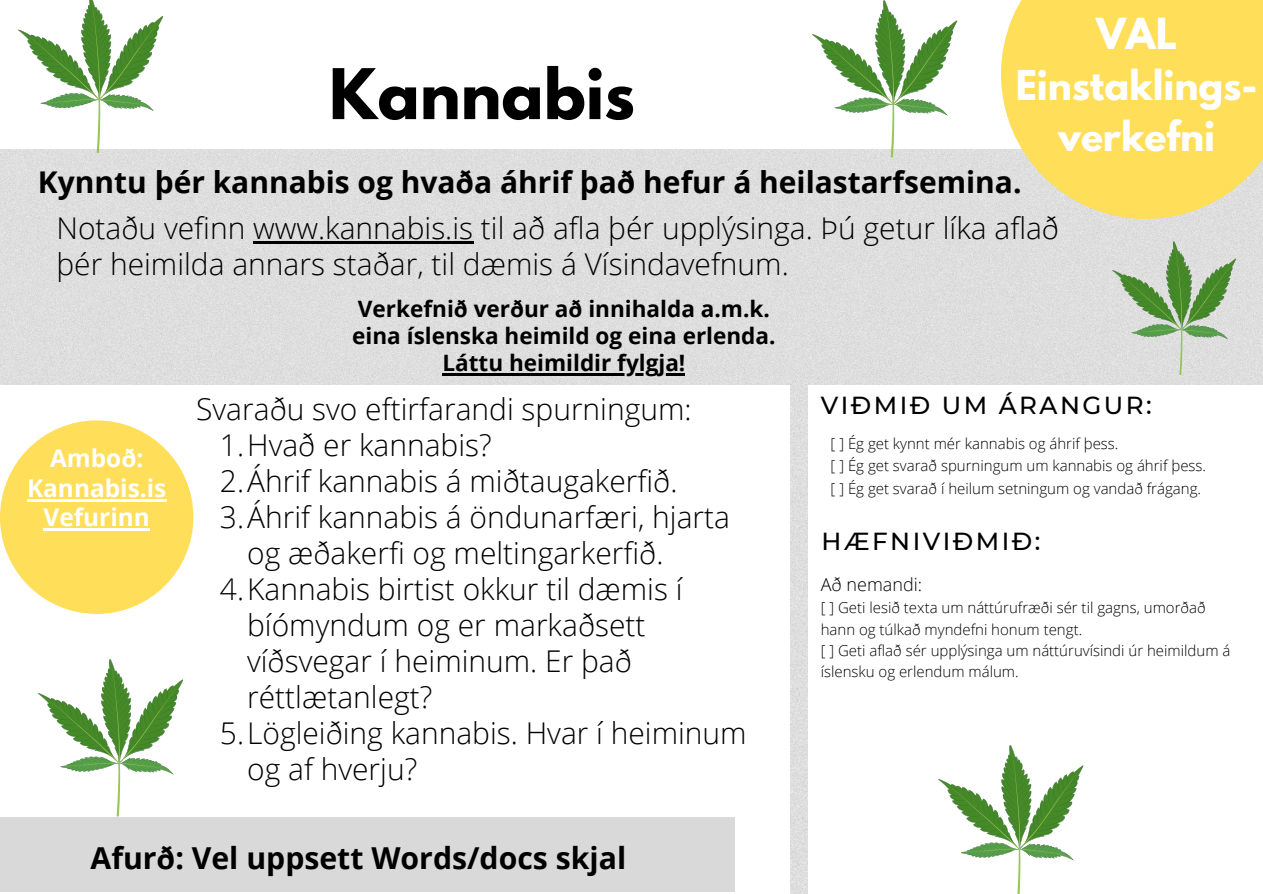
<style>
.page{position:relative;width:1263px;height:894px;background:#fff}
.page>*{position:absolute;margin:0;border:0;box-sizing:border-box;transform-origin:0 0}
.t1{font:700 61.8px "League Spartan";color:#000}
.t2{font:700 37.95px "League Spartan";color:#fff}
.t3{font:700 36.45px/50.6px "League Spartan";color:#fff;text-align:center}
.t4{font:700 30.15px "Open Sans";color:#000}
.t5{font:300 30px/36px "Open Sans";color:#000}
.t6{font:700 30px "Open Sans";color:#000}
.t7{font:500 24.6px "Montserrat";letter-spacing:.1em;color:#000}
.t8{font:700 24.45px/29.2px "Open Sans";color:#fff;text-align:center}
.t9{font:700 22.5px/27px "Open Sans";color:#000;text-align:center}
.t10{font:300 18px "Open Sans";color:#000}
.t11{font:300 15px/21.3px "Open Sans";color:#000}
</style>
<div class="page">
<div style="left:0;top:817px;width:735px;height:74px;background:#d9d9d9"></div>
<div style="left:0;top:150px;width:1263px;height:235px;background:#dedede"></div>
<svg style="left:1001px;top:0;width:262px;height:219px;background:#fbde6a"></svg>
<div style="left:790px;top:375px;width:17px;height:518px;background:#dedede"></div>
<div style="left:0;top:420px;width:193px;height:193px;background:#ffde59;border-radius:50%"></div>
<svg style="left:18px;top:0;width:145px;height:153px"></svg>
<svg style="left:812px;top:0;width:145px;height:157px"></svg>
<svg style="left:1112px;top:241px;width:124px;height:134px;background:#b7c8b0"></svg>
<svg style="left:38px;top:659px;width:145px;height:157px"></svg>
<svg style="left:938px;top:745px;width:145px;height:148px"></svg>
<hr style="left:253px;top:241px;width:220px;height:2px;background:#000">
<hr style="left:442px;top:373px;width:243px;height:2px;background:#000">
<hr style="left:27px;top:499px;width:139px;height:2px;background:#fff">
<hr style="left:44px;top:528px;width:106px;height:2px;background:#fff">
<h1 class="t1" style="left:329px;top:63px;width:307px">Kannabis</h1>
<p class="t2" style="left:1096px;top:15px;width:82px">VAL</p>
<p class="t3" style="left:1016px;top:65px;width:243px">Einstaklings&shy;verkefni</p>
<p class="t6" style="left:38px;top:160px;width:985px">Kynntu þér kannabis og hvaða áhrif það hefur á heilastarfsemina.</p>
<p class="t5" style="left:56px;top:209px;width:1004px">Notaðu vefinn www.kannabis.is til að afla þér upplýsinga. Þú getur líka aflað þér heimilda annars staðar, til dæmis á Vísindavefnum.</p>
<p class="t9" style="left:352px;top:294px;width:425px">Verkefnið verður að innihalda a.m.k. eina íslenska heimild og eina erlenda.<br>Láttu heimildir fylgja!</p>
<p class="t8" style="left:27px;top:443px;width:141px">Amboð:<br>Kannabis.is<br>Vefurinn</p>
<p class="t5" style="left:196px;top:390px;width:497px">Svaraðu svo eftirfarandi spurningum:</p>
<p class="t5" style="left:220px;top:426px;width:273px">1.Hvað er kannabis?</p>
<p class="t5" style="left:220px;top:462px;width:459px">2.Áhrif kannabis á miðtaugakerfið.</p>
<p class="t5" style="left:220px;top:498px;width:512px">3.Áhrif kannabis á öndunarfæri, hjarta</p>
<p class="t5" style="left:247px;top:534px;width:418px">og æðakerfi og meltingarkerfið.</p>
<p class="t5" style="left:220px;top:570px;width:464px">4.Kannabis birtist okkur til dæmis í</p>
<p class="t5" style="left:247px;top:606px;width:400px">bíómyndum og er markaðsett</p>
<p class="t5" style="left:247px;top:642px;width:386px">víðsvegar í heiminum. Er það</p>
<p class="t5" style="left:247px;top:678px;width:187px">réttlætanlegt?</p>
<p class="t5" style="left:220px;top:714px;width:528px">5.Lögleiðing kannabis. Hvar í heiminum</p>
<p class="t5" style="left:247px;top:750px;width:172px">og af hverju?</p>
<p class="t4" style="left:91px;top:836px;width:537px">Afurð: Vel uppsett Words/docs skjal</p>
<p class="t7" style="left:821px;top:390px;width:332px">VIÐMIÐ UM ÁRANGUR:</p>
<p class="t11" style="left:831px;top:431px;width:377px;line-height:22.5px">[ ] Ég get kynnt mér kannabis og áhrif þess.<br>[ ] Ég get svarað spurningum um kannabis og áhrif þess. [ ] Ég get svarað í heilum setningum og vandað frágang.</p>
<p class="t7" style="left:822px;top:525px;width:220px">HÆFNIVIÐMIÐ:</p>
<p class="t10" style="left:821px;top:571px;width:103px">Að nemandi:</p>
<p class="t11" style="left:821px;top:596px;width:411px">[ ] Geti lesið texta um náttúrufræði sér til gagns, umorðað hann og túlkað myndefni honum tengt.<br>[ ] Geti aflað sér upplýsinga um náttúruvísindi úr heimildum á íslensku og erlendum málum.</p>
</div>
